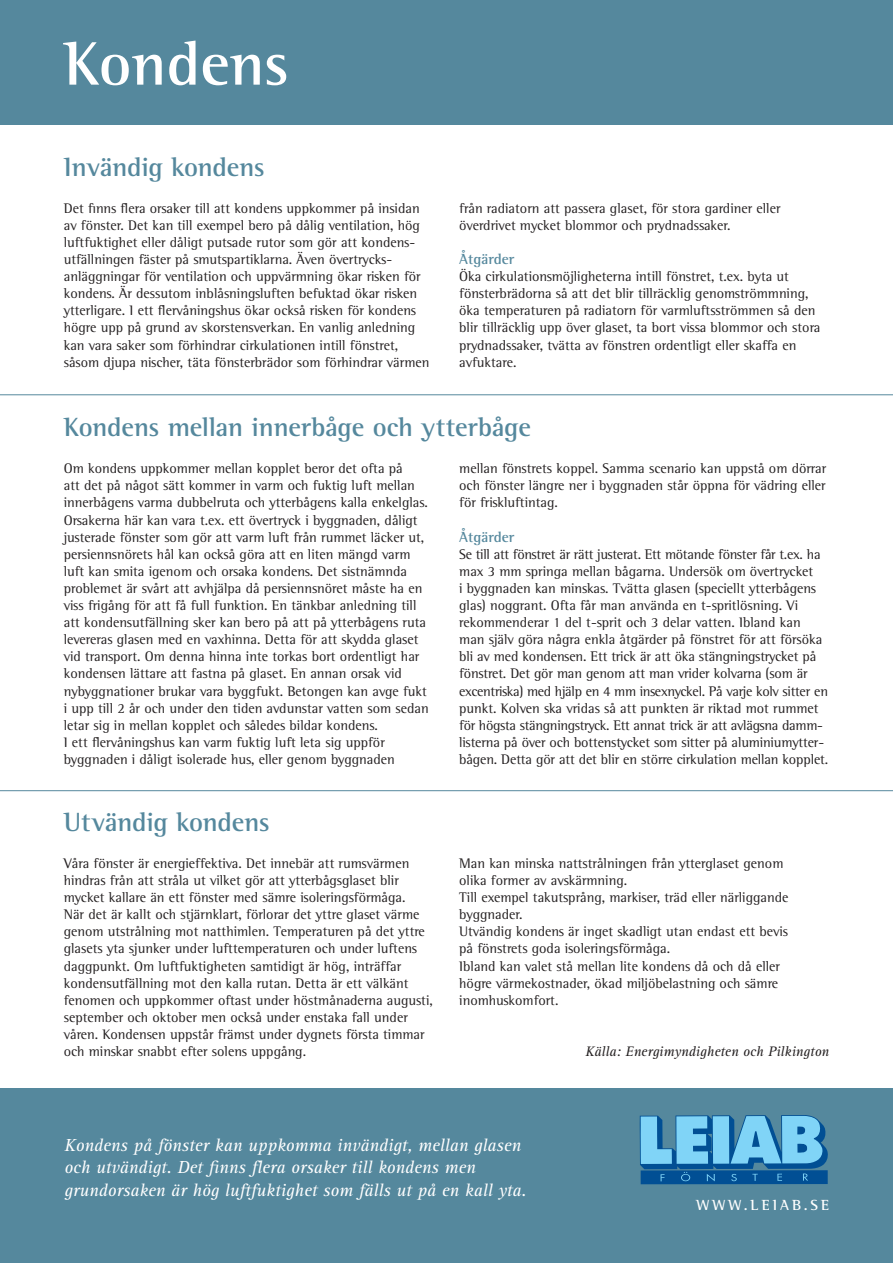
<style>
.page{position:relative;width:893px;height:1263px;background:#fff}
.page>*{position:absolute;margin:0;border:0;box-sizing:border-box;transform-origin:0 0}
.t1{font:700 63px "Rotis Semi Serif";color:#fff}
.t2{font:700 27px "Rotis Semi Serif";letter-spacing:-.01em;color:#55889d}
.t3{font:italic 18px/22.5px "Rotis Serif";color:#fff}
.t4{font:700 15px "Rotis Semi Serif";color:#55889d}
.t5{font:700 15px "Rotis Semi Serif";letter-spacing:.2em;color:#fff}
.t6{font:14.25px/17.1px "Rotis Semi Serif";color:#231f20}
.t7{font:italic 14.25px "Rotis Serif";color:#231f20}
</style>
<div class="page">
<div style="left:0;top:1089px;width:893px;height:174px;background:#55889d"></div>
<div style="left:641px;top:1170px;width:187px;height:14px;background:#014f94"></div>
<svg style="left:640px;top:1115px;width:188px;height:66px"></svg>
<div style="left:0;top:0;width:893px;height:125px;background:#55889d"></div>
<hr style="left:0;top:394px;width:893px;height:1px;background:#55889d">
<hr style="left:0;top:790px;width:893px;height:1px;background:#55889d">
<h1 class="t1" style="left:64px;top:26px;width:227px">Kondens</h1>
<h2 class="t2" style="left:64px;top:150px;width:203px">Invändig kondens</h2>
<p class="t6" style="left:64px;top:199px;width:367px">Det finns flera orsaker till att kondens uppkommer på insidan av fönster. Det kan till exempel bero på dålig ventilation, hög luftfuktighet eller dåligt putsade rutor som gör att kondens&shy;utfällningen fäster på smutspartiklarna. Även övertrycks&shy;anläggningar för ventilation och uppvärmning ökar risken för kondens. Är dessutom inblåsningsluften befuktad ökar risken ytterligare. I ett flervåningshus ökar också risken för kondens högre upp på grund av skorstensverkan. En vanlig anledning kan vara saker som förhindrar cirkulationen intill fönstret, såsom djupa nischer, täta fönsterbrädor som förhindrar värmen</p>
<p class="t6" style="left:459px;top:199px;width:323px">från radiatorn att passera glaset, för stora gardiner eller överdrivet mycket blommor och prydnadssaker.</p>
<p class="t4" style="left:459px;top:250px;width:57px">Åtgärder</p>
<p class="t6" style="left:459px;top:268px;width:363px">Öka cirkulationsmöjligheterna intill fönstret, t.ex. byta ut fönsterbrädorna så att det blir tillräcklig genomströmmning, öka temperaturen på radiatorn för varmluftsströmmen så den blir tillräcklig upp över glaset, ta bort vissa blommor och stora prydnadssaker, tvätta av fönstren ordentligt eller skaffa en avfuktare.</p>
<h2 class="t2" style="left:64px;top:411px;width:469px">Kondens mellan innerbåge och ytterbåge</h2>
<p class="t6" style="left:64px;top:460px;width:366px">Om kondens uppkommer mellan kopplet beror det ofta på<br>att det på något sätt kommer in varm och fuktig luft mellan innerbågens varma dubbelruta och ytterbågens kalla enkelglas.<br>Orsakerna här kan vara t.ex. ett övertryck i byggnaden, dåligt justerade fönster som gör att varm luft från rummet läcker ut, persiennsnörets hål kan också göra att en liten mängd varm luft kan smita igenom och orsaka kondens. Det sistnämnda problemet är svårt att avhjälpa då persiennsnöret måste ha en viss frigång för att få full funktion. En tänkbar anledning till att kondensutfällning sker kan bero på att på ytterbågens ruta levereras glasen med en vaxhinna. Detta för att skydda glaset vid transport. Om denna hinna inte torkas bort ordentligt har kondensen lättare att fastna på glaset. En annan orsak vid nybyggnationer brukar vara byggfukt. Betongen kan avge fukt i upp till 2 år och under den tiden avdunstar vatten som sedan letar sig in mellan kopplet och således bildar kondens.<br>I ett flervåningshus kan varm fuktig luft leta sig uppför byggnaden i dåligt isolerade hus, eller genom byggnaden</p>
<p class="t6" style="left:459px;top:460px;width:368px;text-align:justify">mellan fönstrets koppel. Samma scenario kan uppstå om dörrar och fönster längre ner i byggnaden står öppna för vädring eller för friskluftintag.</p>
<p class="t4" style="left:459px;top:528px;width:57px">Åtgärder</p>
<p class="t6" style="left:459px;top:545px;width:370px">Se till att fönstret är rätt justerat. Ett mötande fönster får t.ex. ha max 3 mm springa mellan bågarna. Undersök om övertrycket<br>i byggnaden kan minskas. Tvätta glasen (speciellt ytterbågens glas) noggrant. Ofta får man använda en t-spritlösning. Vi rekommenderar 1 del t-sprit och 3 delar vatten. Ibland kan man själv göra några enkla åtgärder på fönstret för att försöka bli av med kondensen. Ett trick är att öka stängningstrycket på fönstret. Det gör man genom att man vrider kolvarna (som är excentriska) med hjälp en 4 mm insexnyckel. På varje kolv sitter en punkt. Kolven ska vridas så att punkten är riktad mot rummet för högsta stängningstryck. Ett annat trick är att avlägsna damm&shy;listerna på över och bottenstycket som sitter på aluminiumytter&shy;bågen. Detta gör att det blir en större cirkulation mellan kopplet.</p>
<h2 class="t2" style="left:64px;top:805px;width:208px">Utvändig kondens</h2>
<p class="t6" style="left:64px;top:854px;width:371px">Våra fönster är energieffektiva. Det innebär att rumsvärmen hindras från att stråla ut vilket gör att ytterbågsglaset blir mycket kallare än ett fönster med sämre isoleringsförmåga.<br>När det är kallt och stjärnklart, förlorar det yttre glaset värme genom utstrålning mot natthimlen. Temperaturen på det yttre glasets yta sjunker under lufttemperaturen och under luftens daggpunkt. Om luftfuktigheten samtidigt är hög, inträffar kondensutfällning mot den kalla rutan. Detta är ett välkänt fenomen och uppkommer oftast under höstmånaderna augusti, september och oktober men också under enstaka fall under våren. Kondensen uppstår främst under dygnets första timmar och minskar snabbt efter solens uppgång.</p>
<p class="t6" style="left:459px;top:854px;width:331px">Man kan minska nattstrålningen från ytterglaset genom olika former av avskärmning.<br>Till exempel takutsprång, markiser, träd eller närliggande byggnader.<br>Utvändig kondens är inget skadligt utan endast ett bevis på fönstrets goda isoleringsförmåga.<br>Ibland kan valet stå mellan lite kondens då och då eller högre värmekostnader, ökad miljöbelastning och sämre inomhuskomfort.</p>
<p class="t7" style="left:585px;top:1043px;width:245px">Källa: Energimyndigheten och Pilkington</p>
<p class="t3" style="left:64px;top:1134px;width:464px">Kondens på fönster kan uppkomma invändigt, mellan glasen och utvändigt. Det finns flera orsaker till kondens men grundorsaken är hög luftfuktighet som fälls ut på en kall yta.</p>
<p class="t5" style="left:696px;top:1196px;width:134px">www.leiab.se</p>
</div>
